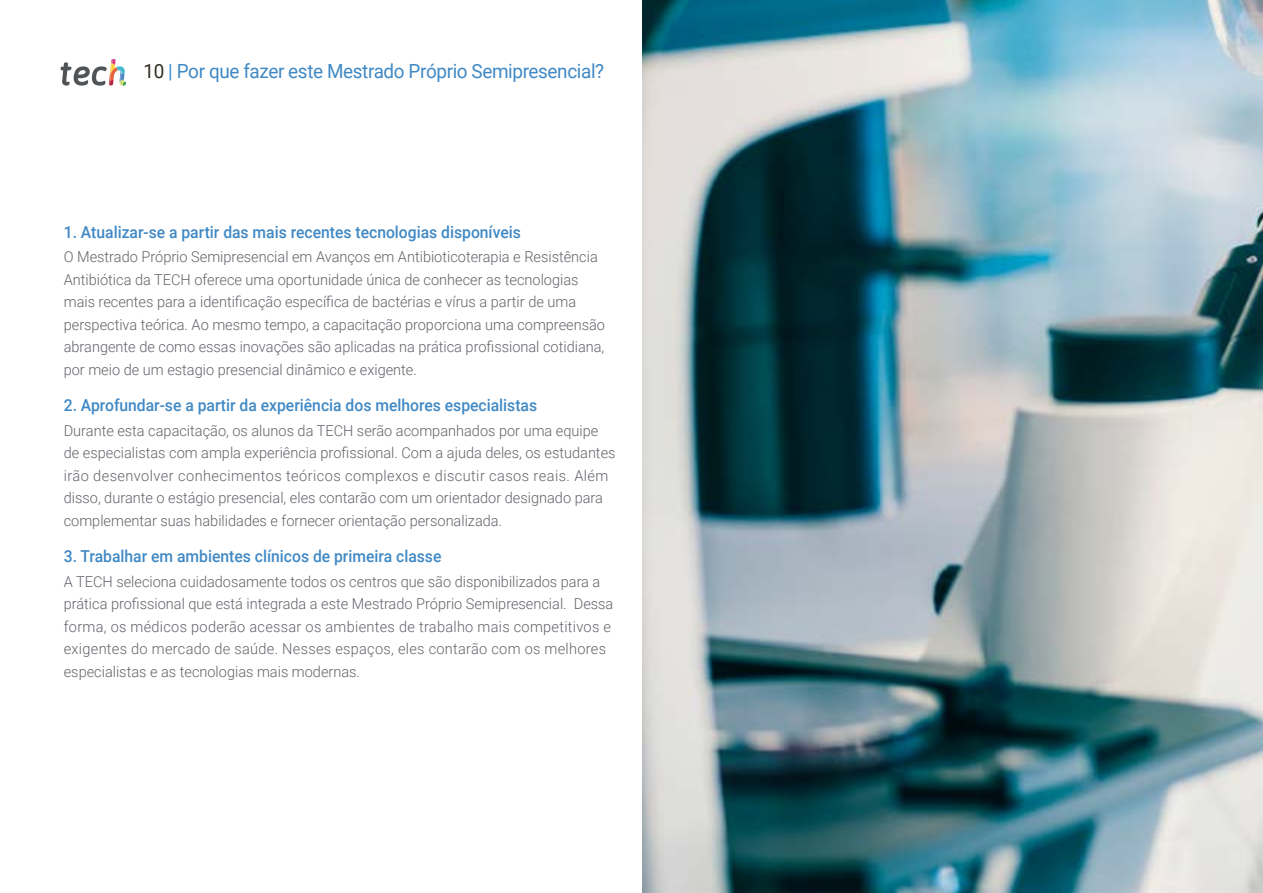
<style>
.page{position:relative;width:1263px;height:893px;background:#fff}
.page>*{position:absolute;margin:0;border:0;box-sizing:border-box;transform-origin:0 0}
.t1{font:19.5px "Roboto";letter-spacing:-.02em;color:#4089c5}
.t2{font:500 16.5px "Roboto";color:#4089c5;scale:.95 1}
.t3{font:300 15px/22.5px "Roboto";color:#61646a}
.s1{color:#312e20}
</style>
<div class="page">
<svg style="left:61px;top:59px;width:65px;height:27px"></svg>
<img style="left:642px;top:0;width:621px;height:893px">
<h1 class="t1" style="left:144px;top:58px;width:462px"><span class="s1">10</span> | Por que fazer este Mestrado Próprio Semipresencial?</h1>
<p class="t2" style="left:64px;top:220px;width:483px">1. Atualizar-se a partir das mais recentes tecnologias disponíveis</p>
<p class="t3" style="left:64px;top:245px;width:543px">O Mestrado Próprio Semipresencial em Avanços em Antibioticoterapia e Resistência Antibiótica da TECH oferece uma oportunidade única de conhecer as tecnologias mais recentes para a identificação específica de bactérias e vírus a partir de uma perspectiva teórica. Ao mesmo tempo, a capacitação proporciona uma compreensão abrangente de como essas inovações são aplicadas na prática profissional cotidiana, por meio de um estagio presencial dinâmico e exigente.</p>
<p class="t2" style="left:64px;top:394px;width:500px">2. Aprofundar-se a partir da experiência dos melhores especialistas</p>
<p class="t3" style="left:64px;top:419px;width:553px">Durante esta capacitação, os alunos da TECH serão acompanhados por uma equipe de especialistas com ampla experiência profissional. Com a ajuda deles, os estudantes irão desenvolver conhecimentos teóricos complexos e discutir casos reais. Além disso, durante o estágio presencial, eles contarão com um orientador designado para complementar suas habilidades e fornecer orientação personalizada.</p>
<p class="t2" style="left:64px;top:545px;width:399px">3. Trabalhar em ambientes clínicos de primeira classe</p>
<p class="t3" style="left:64px;top:569px;width:551px">A TECH seleciona cuidadosamente todos os centros que são disponibilizados para a prática profissional que está integrada a este Mestrado Próprio Semipresencial. Dessa forma, os médicos poderão acessar os ambientes de trabalho mais competitivos e exigentes do mercado de saúde. Nesses espaços, eles contarão com os melhores especialistas e as tecnologias mais modernas.</p>
</div>
